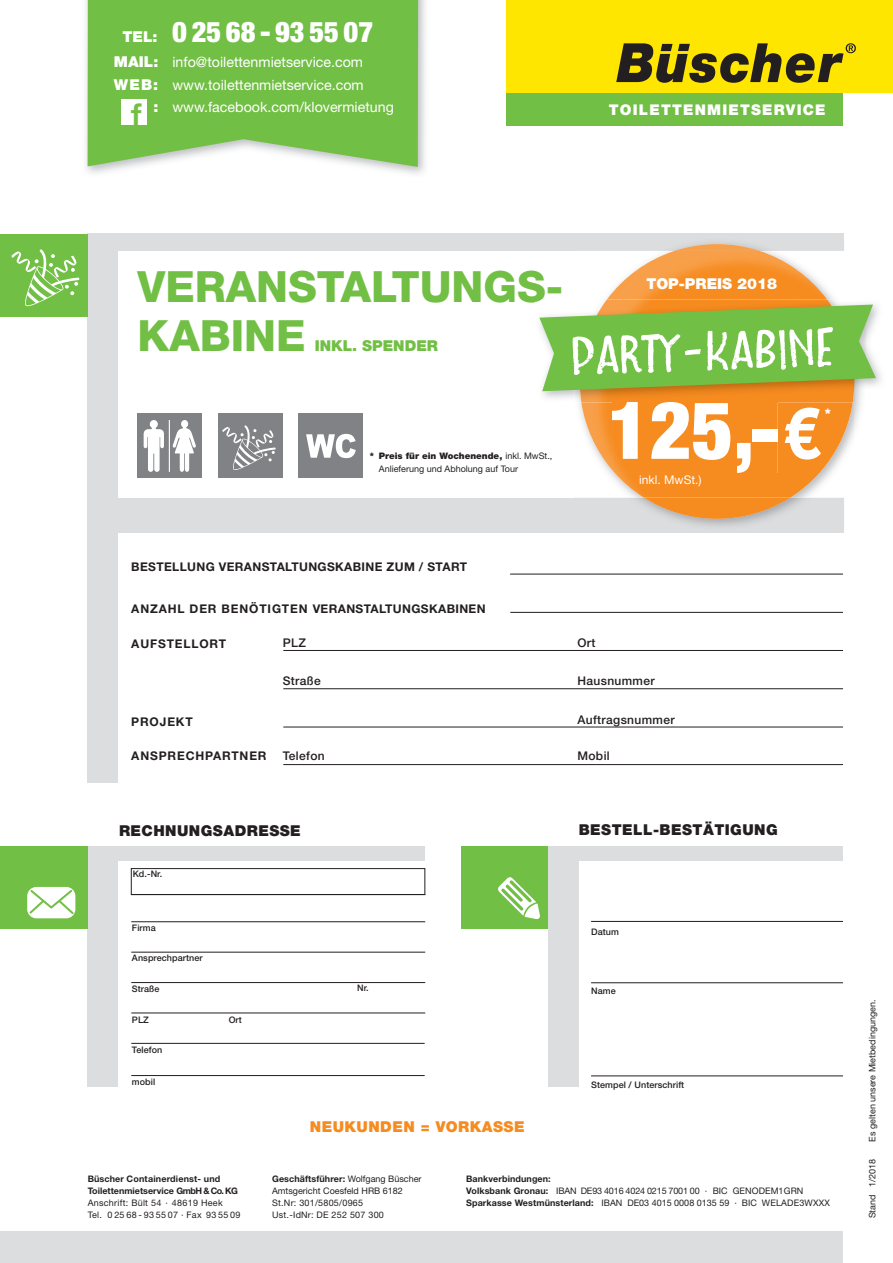
<style>
.page{position:relative;width:893px;height:1263px;background:#fff}
.page>*{position:absolute;margin:0;border:0;box-sizing:border-box;transform-origin:0 0}
.t1{font:900 condensed 80.25px "Helvetica Neue";color:#fff}
.t2{font:77.85px "Fontbox Jeronimo";color:#fff}
.t3{font:800 43.05px/49.5px "Helvetica Neue";color:#71bf44}
.t4{font:500 34.5px "Helvetica Neue";color:#71bf44}
.t5{font:900 condensed 28.5px "Helvetica Neue";color:#fff}
.t6{font:900 15px "Helvetica Neue";letter-spacing:.03em;color:#231f20}
.t7{font:900 15px "Helvetica Neue";letter-spacing:.03em;color:#f68b1f}
.t8{font:900 15px "Helvetica Neue";color:#fff}
.t9{font:900 15px "Helvetica Neue";color:#71bf44}
.t10{font:900 14.85px "Helvetica Neue";letter-spacing:.08em;color:#fff}
.t11{font:14.25px "Helvetica Neue";color:#fff}
.t12{font:900 13.2px "Helvetica Neue";color:#fff}
.t13{font:700 12px "Helvetica Neue";letter-spacing:.03em;color:#231f20}
.t14{font:500 12px "Helvetica Neue";letter-spacing:.03em;color:#231f20}
.t15{font:700 12px "Helvetica Neue";letter-spacing:.07em;color:#231f20}
.t16{font:12px "Helvetica Neue";color:#fff}
.t17{font:9px/12px "Helvetica Neue";color:#231f20}
.t18{font:500 9px "Helvetica Neue";letter-spacing:.01em;color:#231f20}
.t19{font:700 9px/12px "Helvetica Neue";color:#231f20}
.t20{font:9px/12px "Helvetica Neue";letter-spacing:.03em;color:#231f20}
.s1{font-stretch:normal;font-size:15px}
.s2{font-weight:900;font-size:15px}
.s3{font-weight:900}
.s4{font-family:"Avenir";font-stretch:normal;font-size:71.1px}
.s5{font-weight:700}
</style>
<div class="page">
<img style="left:85px;top:0;width:341px;height:174px">
<svg style="left:88px;top:0;width:330px;height:167px;background:#7bc252"></svg>
<div style="left:88px;top:233px;width:756px;height:550px;background:#dcdddf"></div>
<div style="left:119px;top:251px;width:736px;height:246px;background:#fff"></div>
<img style="left:574px;top:243px;width:287px;height:283px">
<img style="left:644px;top:244px;width:146px;height:275px">
<img style="left:581px;top:251px;width:272px;height:246px">
<div style="left:612px;top:402px;width:165px;height:71px;background:#f68b1f"></div>
<div style="left:506px;top:93px;width:337px;height:33px;background:#71bf44"></div>
<div style="left:506px;top:0;width:387px;height:93px;background:#ffe601"></div>
<svg style="left:616px;top:43px;width:240px;height:40px"></svg>
<div style="left:0;top:234px;width:88px;height:83px;background:#71bf44"></div>
<img style="left:855px;top:299px;width:26px;height:103px">
<img style="left:542px;top:299px;width:313px;height:103px">
<img style="left:535px;top:299px;width:26px;height:3px">
<svg style="left:539px;top:305px;width:337px;height:86px;background:#87bc4e"></svg>
<div style="left:121px;top:99px;width:25px;height:26px;background:#fff"></div>
<div style="left:299px;top:413px;width:64px;height:65px;background:#808285"></div>
<svg style="left:306px;top:434px;width:50px;height:24px"></svg>
<div style="left:137px;top:413px;width:65px;height:65px;background:#808285"></div>
<svg style="left:144px;top:420px;width:20px;height:52px"></svg>
<svg style="left:172px;top:420px;width:24px;height:52px"></svg>
<hr style="left:169px;top:420px;width:1px;height:52px;background:#fff">
<div style="left:218px;top:413px;width:64px;height:65px;background:#808285"></div>
<svg style="left:222px;top:425px;width:54px;height:45px"></svg>
<div style="left:119px;top:534px;width:774px;height:252px;background:#fff"></div>
<hr style="left:510px;top:574px;width:333px;height:1px;background:#231f20">
<hr style="left:510px;top:612px;width:333px;height:1px;background:#231f20">
<hr style="left:283px;top:650px;width:560px;height:1px;background:#231f20">
<hr style="left:283px;top:688px;width:560px;height:1px;background:#231f20">
<hr style="left:283px;top:727px;width:560px;height:1px;background:#231f20">
<hr style="left:283px;top:764px;width:560px;height:1px;background:#231f20">
<div style="left:88px;top:846px;width:337px;height:240px;background:#dcdddf"></div>
<div style="left:0;top:846px;width:88px;height:83px;background:#71bf44"></div>
<div style="left:119px;top:861px;width:347px;height:231px;background:#fff"></div>
<svg style="left:27px;top:887px;width:48px;height:31px"></svg>
<hr style="left:131px;top:921px;width:294px;height:1px;background:#231f20">
<hr style="left:131px;top:952px;width:294px;height:1px;background:#231f20">
<hr style="left:131px;top:982px;width:294px;height:1px;background:#231f20">
<hr style="left:131px;top:1012px;width:294px;height:1px;background:#231f20">
<hr style="left:131px;top:1043px;width:294px;height:1px;background:#231f20">
<div style="left:131px;top:868px;width:294px;height:27px;border:1px solid #231f20"></div>
<hr style="left:131px;top:894px;width:294px;height:1px;background:#231f20">
<hr style="left:131px;top:1075px;width:294px;height:1px;background:#231f20">
<div style="left:461px;top:846px;width:88px;height:83px;background:#71bf44"></div>
<svg style="left:498px;top:877px;width:42px;height:42px"></svg>
<div style="left:549px;top:846px;width:294px;height:240px;background:#dcdddf"></div>
<div style="left:579px;top:861px;width:272px;height:249px;background:#fff"></div>
<hr style="left:591px;top:1075px;width:252px;height:1px;background:#231f20">
<div style="left:0;top:1231px;width:843px;height:32px;background:#dcdddf"></div>
<svg style="left:11px;top:249px;width:68px;height:57px"></svg>
<hr style="left:591px;top:982px;width:252px;height:1px;background:#231f20">
<hr style="left:591px;top:921px;width:252px;height:1px;background:#231f20">
<h3 class="t5" style="left:122px;top:14px;width:252px"><span class="s1">TEL:</span> 0 25 68 - 93 55 07</h3>
<h3 class="t11" style="left:114px;top:54px;width:251px"><span class="s2">MAIL:</span> info@toilettenmietservice.com</h3>
<h3 class="t11" style="left:114px;top:76px;width:251px"><span class="s2">WEB:</span> www.toilettenmietservice.com</h3>
<h3 class="t11" style="left:154px;top:99px;width:242px"><span class="s2">:</span> www.facebook.com/klovermietung</h3>
<h3 class="t4" style="left:131px;top:95px;width:12px">f</h3>
<h3 class="t10" style="left:609px;top:101px;width:218px">TOILETTENMIETSERVICE</h3>
<h3 class="t3" style="left:137px;top:261px;width:427px">VERANSTALTUNGS-<br>KABINE</h3>
<h3 class="t9" style="left:315px;top:336px;width:125px">INKL. SPENDER</h3>
<p class="t17" style="left:379px;top:449px;width:175px;line-height:13.5px;text-indent:-9px"><span class="s3">* Preis für ein Wochenende,</span> inkl. MwSt.,<br>Anlieferung und Abholung auf Tour</p>
<h3 class="t8" style="left:646px;top:274px;width:132px">TOP-PREIS 2018</h3>
<h2 class="t2" style="left:571px;top:319px;width:265px;rotate:-2deg">Party-Kabine</h2>
<h1 class="t1" style="left:608px;top:381px;width:215px">125,-<span class="s4">€</span></h1>
<h3 class="t12" style="left:825px;top:405px;width:8px">*</h3>
<h3 class="t16" style="left:639px;top:472px;width:64px">inkl. MwSt.)</h3>
<h3 class="t13" style="left:131px;top:559px;width:337px">BESTELLUNG VERANSTALTUNGSKABINE ZUM / START</h3>
<h3 class="t13" style="left:131px;top:601px;width:356px">ANZAHL DER BENÖTIGTEN VERANSTALTUNGSKABINEN</h3>
<h3 class="t14" style="left:283px;top:636px;width:25px">PLZ</h3>
<h3 class="t14" style="left:283px;top:673px;width:40px">Straße</h3>
<h3 class="t15" style="left:131px;top:636px;width:96px">AUFSTELLORT</h3>
<h3 class="t14" style="left:577px;top:636px;width:20px">Ort</h3>
<h3 class="t14" style="left:577px;top:673px;width:79px">Hausnummer</h3>
<h3 class="t15" style="left:131px;top:714px;width:63px">PROJEKT</h3>
<h3 class="t14" style="left:577px;top:712px;width:99px">Auftragsnummer</h3>
<h3 class="t14" style="left:283px;top:748px;width:43px">Telefon</h3>
<h3 class="t15" style="left:131px;top:748px;width:137px">ANSPRECHPARTNER</h3>
<h3 class="t14" style="left:577px;top:748px;width:34px">Mobil</h3>
<h3 class="t6" style="left:119px;top:821px;width:183px">RECHNUNGSADRESSE</h3>
<p class="t18" style="left:133px;top:868px;width:31px">Kd.-Nr.</p>
<p class="t18" style="left:132px;top:922px;width:25px">Firma</p>
<p class="t18" style="left:132px;top:952px;width:72px">Ansprechpartner</p>
<p class="t18" style="left:132px;top:983px;width:29px">Straße</p>
<p class="t18" style="left:132px;top:1014px;width:19px">PLZ</p>
<p class="t18" style="left:132px;top:1044px;width:32px">Telefon</p>
<p class="t18" style="left:132px;top:1077px;width:25px">mobil</p>
<p class="t18" style="left:229px;top:1014px;width:15px">Ort</p>
<p class="t18" style="left:357px;top:983px;width:13px">Nr.</p>
<h3 class="t7" style="left:310px;top:1118px;width:216px">NEUKUNDEN = VORKASSE</h3>
<h3 class="t6" style="left:579px;top:821px;width:201px">BESTELL-BESTÄTIGUNG</h3>
<p class="t18" style="left:591px;top:926px;width:29px">Datum</p>
<p class="t18" style="left:591px;top:986px;width:26px">Name</p>
<p class="t18" style="left:591px;top:1079px;width:95px">Stempel / Unterschrift</p>
<p class="t19" style="left:88px;top:1173px;width:152px">Büscher Containerdienst- und<br>Toilettenmietservice GmbH &amp; Co. KG</p>
<p class="t20" style="left:88px;top:1197px;width:154px">Anschrift: Bült 54 · 48619 Heek<br>Tel. 0 25 68 - 93 55 07 · Fax 93 55 09</p>
<p class="t17" style="left:272px;top:1173px;width:151px"><span class="s5">Geschäftsführer:</span> Wolfgang Büscher<br>Amtsgericht Coesfeld HRB 6182<br>St.Nr: 301/5805/0965<br>Ust.-IdNr: DE 252 507 300</p>
<p class="t17" style="left:466px;top:1173px;width:365px"><span class="s5">Bankverbindungen:<br>Volksbank Gronau:</span> IBAN DE93 4016 4024 0215 7001 00 · BIC GENODEM1GRN<br><span class="s5">Sparkasse Westmünsterland:</span> IBAN DE03 4015 0008 0135 59 · BIC WELADE3WXXX</p>
<p class="t17" style="left:866px;top:1141px;width:143px;rotate:-90deg">Es gelten unsere Mietbedingungen.</p>
<p class="t17" style="left:866px;top:1218px;width:61px;rotate:-90deg">Stand 1/2018</p>
</div>
